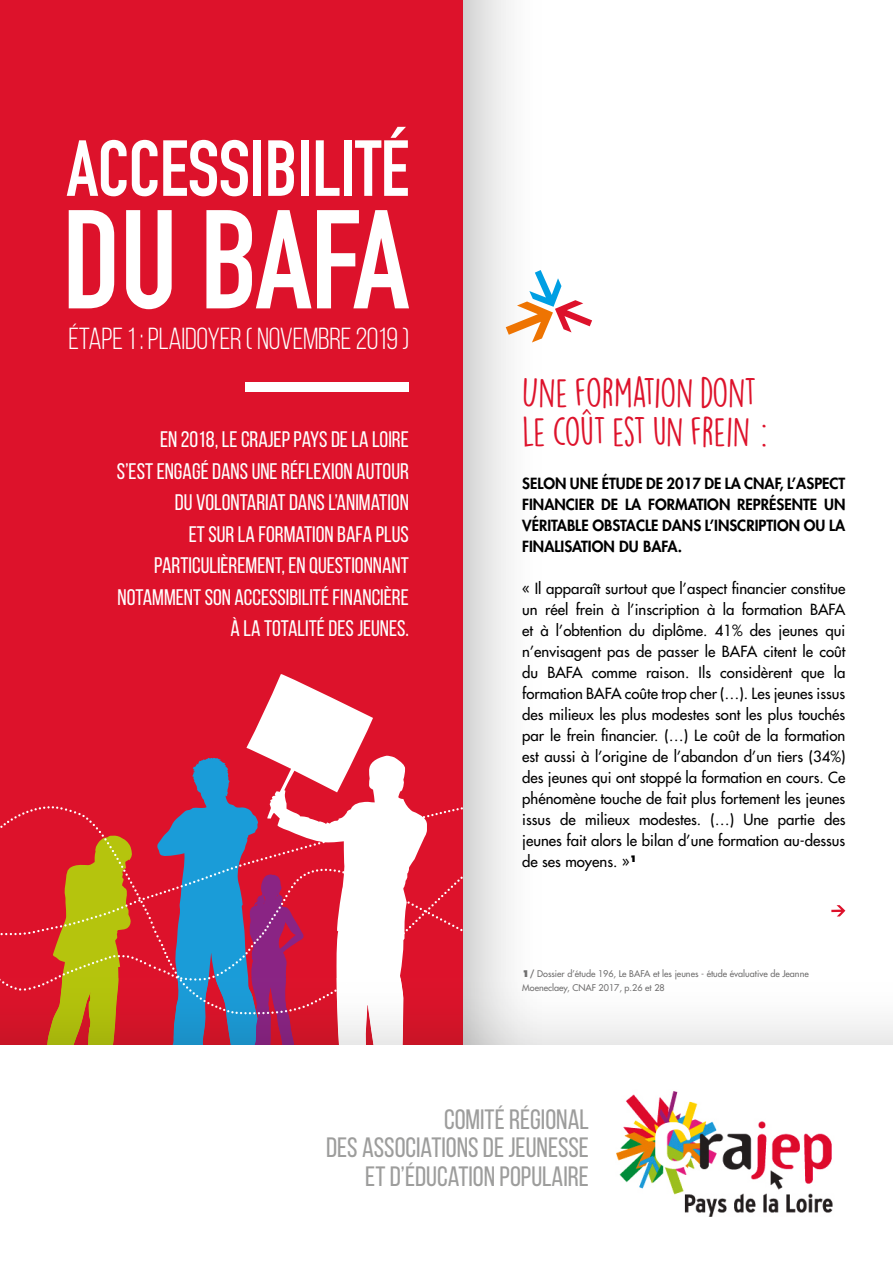
<style>
.page{position:relative;width:893px;height:1263px;background:#fff}
.page>*{position:absolute;margin:0;border:0;box-sizing:border-box;transform-origin:0 0}
.t1{font:700 138px "DIN Condensed";letter-spacing:-.015em;color:#fff}
.t2{font:700 78px "DIN Condensed";letter-spacing:-.01em;color:#fff}
.t3{font:37.5px/39px "DK Lemon Yellow Sun";letter-spacing:-.015em;color:#dd122b}
.t4{font:30.45px "Bebas Neue";letter-spacing:-.01em;color:#fff}
.t5{font:28.05px/28.5px "Bebas Neue";color:#9d9d9c;text-align:right}
.t6{font:22.5px/31.5px "Bebas Neue";color:#fff;text-align:right}
.t7{font:15px/21px "Futura";color:#000;text-align:justify}
.t8{font:800 15px/21px "Futura";color:#000;text-align:justify}
.t9{font:9px/13.5px "Futura";color:#706f6f}
.s1{font-weight:800}
</style>
<div class="page">
<div style="left:0;top:0;width:463px;height:1045px;background:#dd122b"></div>
<svg style="left:247px;top:674px;width:148px;height:84px;fill:#fff"></svg>
<div style="left:245px;top:382px;width:164px;height:9px;background:#fff"></div>
<img style="left:463px;top:978px;width:1px;height:67px">
<img style="left:616px;top:1091px;width:217px;height:126px">
<svg style="left:831px;top:905px;width:14px;height:11px"></svg>
<svg style="left:506px;top:270px;width:86px;height:72px"></svg>
<svg style="left:0;top:758px;width:460px;height:287px"></svg>
<svg style="left:0;top:807px;width:463px;height:129px"></svg>
<h2 class="t2" style="left:67px;top:116px;width:344px">ACCESSIBILITÉ</h2>
<h1 class="t1" style="left:62px;top:167px;width:349px">DU BAFA</h1>
<h3 class="t4" style="left:68px;top:322px;width:342px">ÉTAPE 1 : PLAIDOYER ( NOVEMBRE 2019 )</h3>
<p class="t6" style="left:117px;top:423px;width:294px">EN 2018, LE CRAJEP PAYS DE LA LOIRE<br>S’EST ENGAGÉ DANS UNE RÉFLEXION AUTOUR DU VOLONTARIAT DANS L’ANIMATION<br>ET SUR LA FORMATION BAFA PLUS PARTICULIÈREMENT, EN QUESTIONNANT NOTAMMENT SON ACCESSIBILITÉ FINANCIÈRE À LA TOTALITÉ DES JEUNES.</p>
<h3 class="t3" style="left:522px;top:372px;width:247px">UNE FORMATION DONT<br>LE COÛT EST UN FREIN :</h3>
<p class="t8" style="left:522px;top:473px;width:325px">SELON UNE ÉTUDE DE 2017 DE LA CNAF, L’ASPECT FINANCIER DE LA FORMATION REPRÉSENTE UN VÉRITABLE OBSTACLE DANS L’INSCRIPTION OU LA FINALISATION DU BAFA.</p>
<p class="t7" style="left:522px;top:578px;width:325px">« Il apparaît surtout que l’aspect financier constitue un réel frein à l’inscription à la formation BAFA et à l’obtention du diplôme. 41% des jeunes qui n’envisagent pas de passer le BAFA citent le coût du BAFA comme raison. Ils considèrent que la formation BAFA coûte trop cher (…). Les jeunes issus des milieux les plus modestes sont les plus touchés par le frein financier. (…) Le coût de la formation est aussi à l’origine de l’abandon d’un tiers (34%) des jeunes qui ont stoppé la formation en cours. Ce phénomène touche de fait plus fortement les jeunes issus de milieux modestes. (…) Une partie des jeunes fait alors le bilan d’une formation au-dessus de ses moyens. »<sup>1</sup></p>
<p class="t9" style="left:522px;top:967px;width:288px"><span class="s1">1</span><span class="s1">/</span> Dossier d’étude 196, Le BAFA et les jeunes - étude évaluative de Jeanne<br>Moeneclaey, CNAF 2017, p.26 et 28</p>
<h3 class="t5" style="left:326px;top:1104px;width:264px">COMITÉ RÉGIONAL<br>DES ASSOCIATIONS DE JEUNESSE<br>ET D’ÉDUCATION POPULAIRE</h3>
</div>
